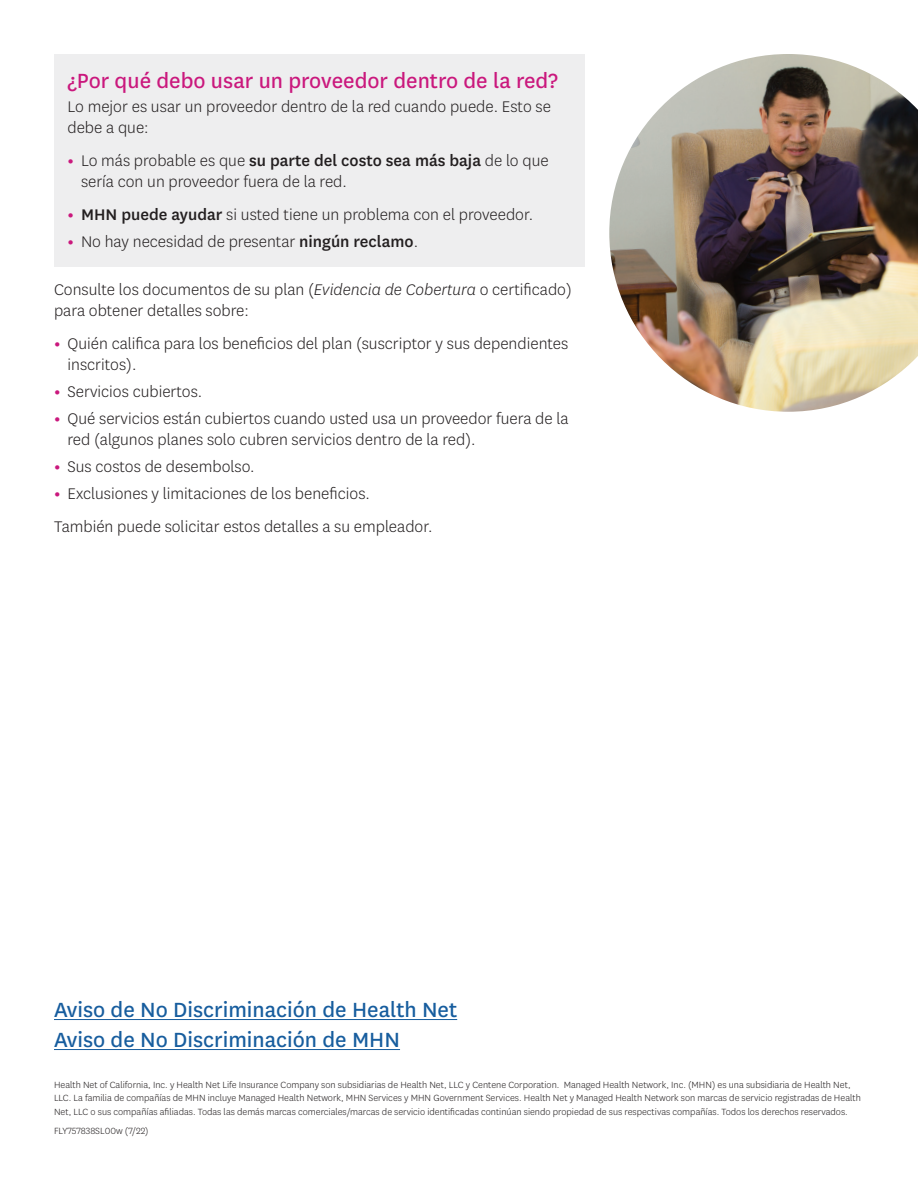
<style>
.page{position:relative;width:918px;height:1188px;background:#fff}
.page>*{position:absolute;margin:0;border:0;box-sizing:border-box;transform-origin:0 0}
.t1{font:24px "Centene Sans";color:#175d9e}
.t2{font:24px "Centene Sans";color:#ca187d}
.t3{font:300 18px/21px "Centene Sans";color:#231f20}
.t4{font:300 10.5px/13.5px "Centene Sans";color:#231f20}
.s1{font-weight:700;color:#ca187d}
.s2{font-weight:500}
.s3{font-style:italic}
</style>
<div class="page">
<div style="left:54px;top:54px;width:531px;height:213px;background:#eeeeef"></div>
<hr style="left:54px;top:1019px;width:403px;height:1px;background:#175d9e">
<hr style="left:54px;top:1049px;width:346px;height:1px;background:#175d9e">
<img style="left:609px;top:54px;width:309px;height:358px">
<h3 class="t2" style="left:68px;top:65px;width:492px">¿Por qué debo usar un proveedor dentro de la red?</h3>
<p class="t3" style="left:68px;top:95px;width:485px">Lo mejor es usar un proveedor dentro de la red cuando puede. Esto se debe a que:</p>
<p class="t3" style="left:81px;top:149px;width:469px;text-indent:-14px"><span class="s1">•</span> Lo más probable es que <span class="s2">su parte del costo sea más baja</span> de lo que sería con un proveedor fuera de la red.</p>
<p class="t3" style="left:68px;top:203px;width:467px"><span class="s1">•</span> <span class="s2">MHN puede ayudar</span> si usted tiene un problema con el proveedor.</p>
<p class="t3" style="left:68px;top:230px;width:352px"><span class="s1">•</span> No hay necesidad de presentar <span class="s2">ningún reclamo</span>.</p>
<p class="t3" style="left:54px;top:278px;width:519px">Consulte los documentos de su plan (<span class="s3">Evidencia de Cobertura</span> o certificado) para obtener detalles sobre:</p>
<p class="t3" style="left:68px;top:332px;width:502px;text-indent:-14px"><span class="s1">•</span> Quién califica para los beneficios del plan (suscriptor y sus dependientes inscritos).</p>
<p class="t3" style="left:54px;top:380px;width:150px"><span class="s1">•</span> Servicios cubiertos.</p>
<p class="t3" style="left:68px;top:407px;width:503px;text-indent:-14px"><span class="s1">•</span> Qué servicios están cubiertos cuando usted usa un proveedor fuera de la red (algunos planes solo cubren servicios dentro de la red).</p>
<p class="t3" style="left:54px;top:455px;width:202px"><span class="s1">•</span> Sus costos de desembolso.</p>
<p class="t3" style="left:54px;top:482px;width:317px"><span class="s1">•</span> Exclusiones y limitaciones de los beneficios.</p>
<p class="t3" style="left:54px;top:515px;width:380px">También puede solicitar estos detalles a su empleador.</p>
<p class="t1" style="left:54px;top:993px;width:405px">Aviso de No Discriminación de Health Net</p>
<p class="t1" style="left:54px;top:1023px;width:348px">Aviso de No Discriminación de MHN</p>
<p class="t4" style="left:54px;top:1078px;width:808px">Health Net of California, Inc. y Health Net Life Insurance Company son subsidiarias de Health Net, LLC y Centene Corporation. Managed Health Network, Inc. (MHN) es una subsidiaria de Health Net,<br>LLC. La familia de compañías de MHN incluye Managed Health Network, MHN Services y MHN Government Services. Health Net y Managed Health Network son marcas de servicio registradas de Health<br>Net, LLC o sus compañías afiliadas. Todas las demás marcas comerciales/marcas de servicio identificadas continúan siendo propiedad de sus respectivas compañías. Todos los derechos reservados.</p>
<p class="t4" style="left:54px;top:1124px;width:96px">FLY757838SL00w (7/22)</p>
</div>
